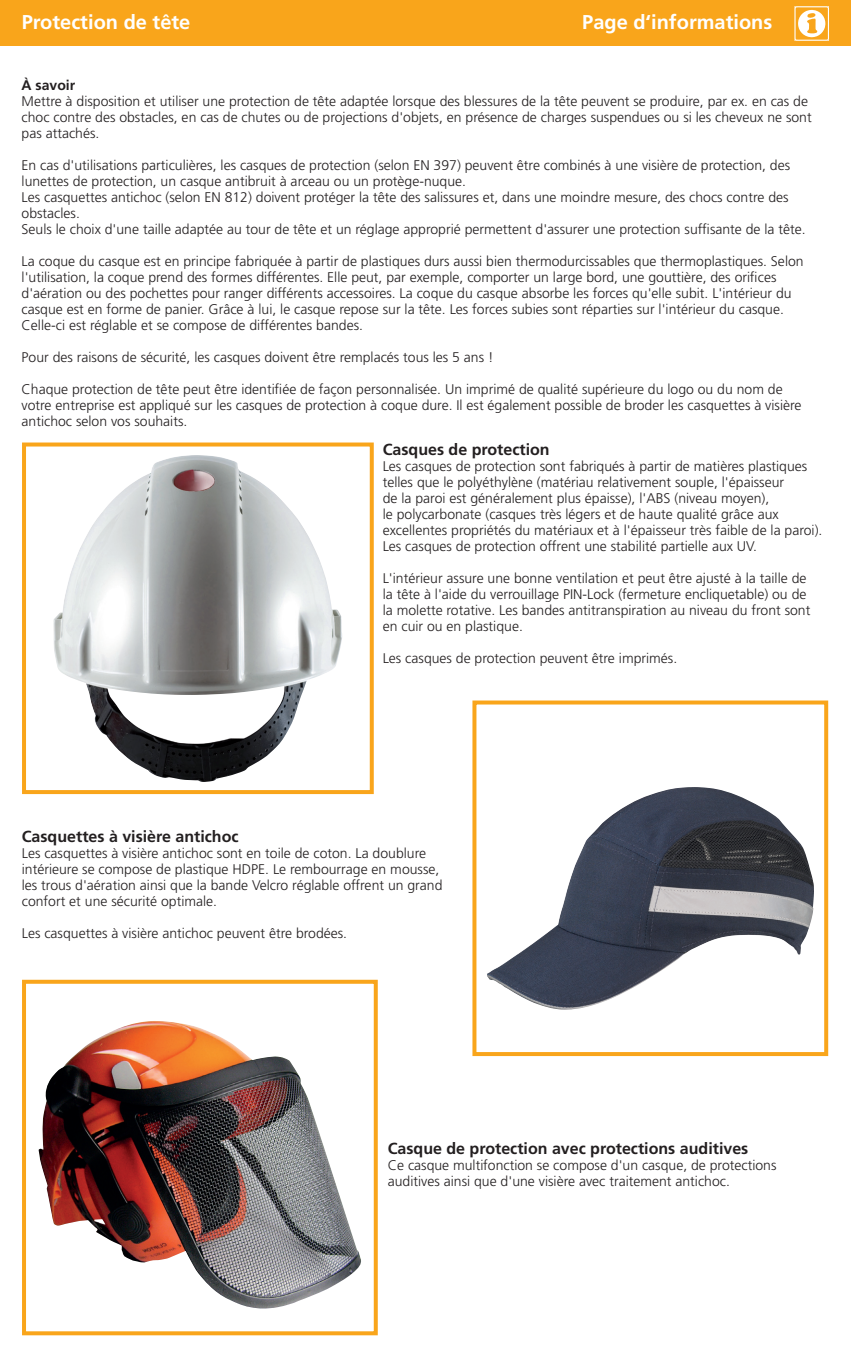
<style>
.page{position:relative;width:851px;height:1358px;background:#fff}
.page>*{position:absolute;margin:0;border:0;box-sizing:border-box;transform-origin:0 0}
.t1{font:700 20px "Frutiger LT Pro";color:#fff}
.t2{font:700 16px "Frutiger LT Pro";color:#231f20}
.t3{font:700 16px "Frutiger LT Pro";color:#fff}
.t4{font:300 14px/16px "Frutiger LT Pro";color:#231f20}
.t5{font:700 14px "Frutiger LT Pro";color:#231f20}
</style>
<div class="page">
<img style="left:53px;top:455px;width:289px;height:327px">
<div style="left:22px;top:442px;width:352px;height:352px;border:4px solid #f9a51b"></div>
<img style="left:487px;top:787px;width:327px;height:223px">
<div style="left:472px;top:700px;width:356px;height:356px;border:4px solid #f9a51b"></div>
<img style="left:39px;top:1021px;width:322px;height:288px">
<div style="left:22px;top:980px;width:356px;height:355px;border:4px solid #f9a51b"></div>
<div style="left:1px;top:0;width:849px;height:45px;background:#f9a51b"></div>
<svg style="left:794px;top:6px;width:34px;height:35px"></svg>
<p class="t3" style="left:22px;top:13px;width:90px">Atemschutz</p>
<h1 class="t1" style="left:582px;top:10px;width:192px">Page d‘informations</h1>
<h1 class="t1" style="left:22px;top:10px;width:170px">Protection de tête</h1>
<p class="t3" style="left:714px;top:13px;width:67px">Infoseite</p>
<p class="t5" style="left:22px;top:77px;width:55px">À savoir</p>
<p class="t4" style="left:22px;top:93px;width:791px">Mettre à disposition et utiliser une protection de tête adaptée lorsque des blessures de la tête peuvent se produire, par ex. en cas de choc contre des obstacles, en cas de chutes ou de projections d'objets, en présence de charges suspendues ou si les cheveux ne sont pas attachés.</p>
<p class="t4" style="left:22px;top:157px;width:785px">En cas d'utilisations particulières, les casques de protection (selon EN 397) peuvent être combinés à une visière de protection, des lunettes de protection, un casque antibruit à arceau ou un protège-nuque.<br>Les casquettes antichoc (selon EN 812) doivent protéger la tête des salissures et, dans une moindre mesure, des chocs contre des obstacles.<br>Seuls le choix d'une taille adaptée au tour de tête et un réglage approprié permettent d'assurer une protection suffisante de la tête.</p>
<p class="t4" style="left:22px;top:253px;width:783px">La coque du casque est en principe fabriquée à partir de plastiques durs aussi bien thermodurcissables que thermoplastiques. Selon l'utilisation, la coque prend des formes différentes. Elle peut, par exemple, comporter un large bord, une gouttière, des orifices d'aération ou des pochettes pour ranger différents accessoires. La coque du casque absorbe les forces qu'elle subit. L'intérieur du casque est en forme de panier. Grâce à lui, le casque repose sur la tête. Les forces subies sont réparties sur l'intérieur du casque.<br>Celle-ci est réglable et se compose de différentes bandes.</p>
<p class="t4" style="left:22px;top:349px;width:473px">Pour des raisons de sécurité, les casques doivent être remplacés tous les 5 ans !</p>
<p class="t4" style="left:22px;top:381px;width:781px">Chaque protection de tête peut être identifiée de façon personnalisée. Un imprimé de qualité supérieure du logo ou du nom de votre entreprise est appliqué sur les casques de protection à coque dure. Il est également possible de broder les casquettes à visière antichoc selon vos souhaits.</p>
<p class="t2" style="left:382px;top:439px;width:168px">Casques de protection</p>
<p class="t4" style="left:382px;top:458px;width:441px">Les casques de protection sont fabriqués à partir de matières plastiques telles que le polyéthylène (matériau relativement souple, l'épaisseur<br>de la paroi est généralement plus épaisse), l'ABS (niveau moyen),<br>le polycarbonate (casques très légers et de haute qualité grâce aux excellentes propriétés du matériaux et à l'épaisseur très faible de la paroi).<br>Les casques de protection offrent une stabilité partielle aux UV.</p>
<p class="t4" style="left:382px;top:570px;width:429px">L'intérieur assure une bonne ventilation et peut être ajusté à la taille de la tête à l'aide du verrouillage PIN-Lock (fermeture encliquetable) ou de la molette rotative. Les bandes antitranspiration au niveau du front sont en cuir ou en plastique.</p>
<p class="t4" style="left:382px;top:650px;width:296px">Les casques de protection peuvent être imprimés.</p>
<p class="t2" style="left:22px;top:827px;width:218px">Casquettes à visière antichoc</p>
<p class="t4" style="left:22px;top:845px;width:422px">Les casquettes à visière antichoc sont en toile de coton. La doublure intérieure se compose de plastique HDPE. Le rembourrage en mousse, les trous d'aération ainsi que la bande Velcro réglable offrent un grand confort et une sécurité optimale.</p>
<p class="t4" style="left:22px;top:925px;width:327px">Les casquettes à visière antichoc peuvent être brodées.</p>
<p class="t2" style="left:387px;top:1139px;width:362px">Casque de protection avec protections auditives</p>
<p class="t4" style="left:387px;top:1157px;width:390px">Ce casque multifonction se compose d'un casque, de protections auditives ainsi que d'une visière avec traitement antichoc.</p>
</div>
